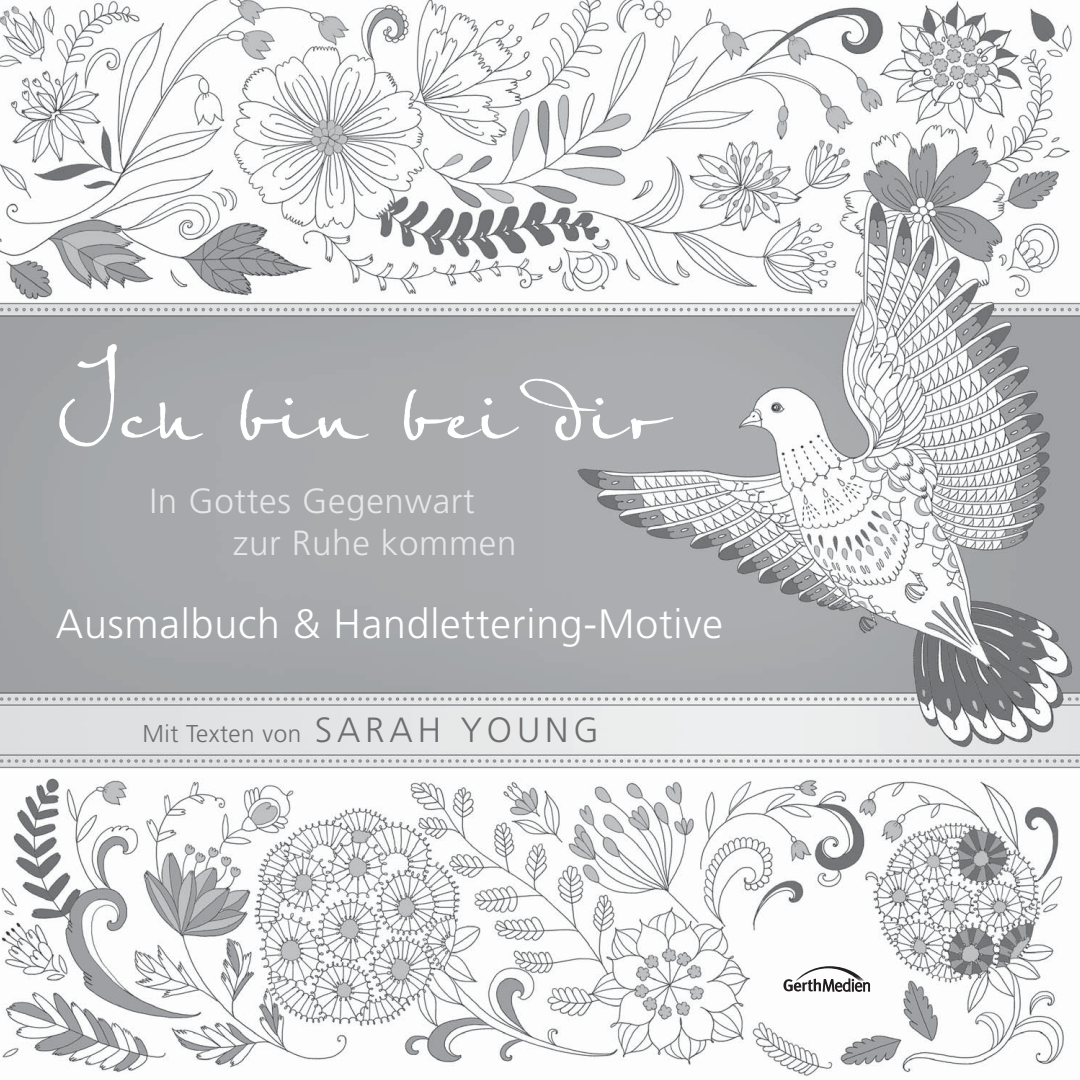
<style>
.page{position:relative;width:1080px;height:1080px;background:#fff}
.page>*{position:absolute;margin:0;border:0;box-sizing:border-box;transform-origin:0 0}
.t1{font:136.8px "Petras Script EFOP";color:#fff}
.t2{font:300 41.1px "Frutiger";letter-spacing:.02em;color:#fff}
.t3{font:300 34.95px/42px "Frutiger";letter-spacing:.02em;color:#e6e7e8}
.t4{font:300 24.3px "Frutiger";letter-spacing:.02em;color:#6d6e70}
.s1{font-size:34.95px}
</style>
<div class="page">
<img style="left:0;top:0;width:1080px;height:1077px">
<svg style="left:783px;top:979px;width:87px;height:13px"></svg>
<img style="left:796px;top:966px;width:68px;height:15px">
<h1 class="t1" style="left:64px;top:310px;width:606px">Ich bin bei dir</h1>
<p class="t3" style="left:233px;top:482px;width:285px;text-indent:-83px">In Gottes Gegenwart zur Ruhe kommen</p>
<p class="t2" style="left:56px;top:607px;width:669px">Ausmalbuch &amp; Handlettering-Motive</p>
<p class="t4" style="left:142px;top:724px;width:458px">Mit Texten von <span class="s1">SARAH YOUNG</span></p>
</div>
